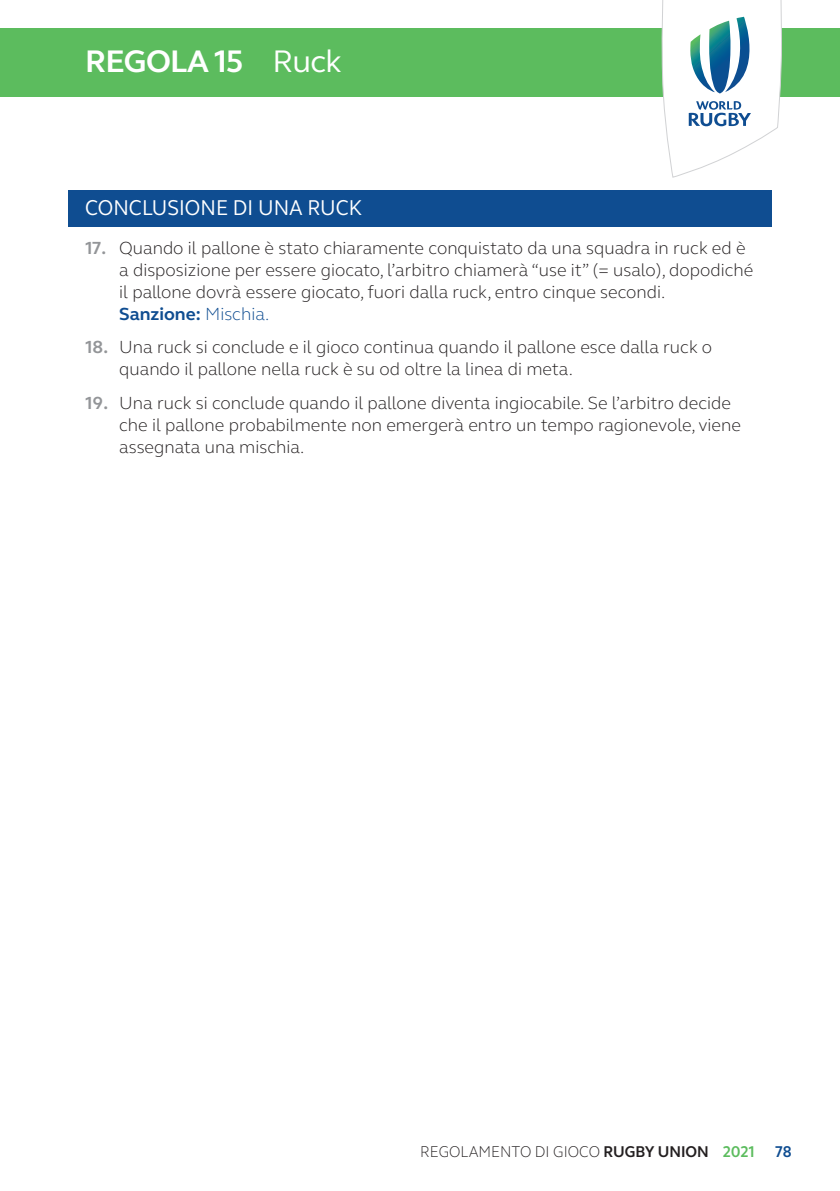
<style>
.page{position:relative;width:840px;height:1191px;background:#fff}
.page>*{position:absolute;margin:0;border:0;box-sizing:border-box;transform-origin:0 0}
.t1{font:700 32px "Webb Ellis Cup";letter-spacing:-.025em;color:#fff}
.t2{font:32px "Webb Ellis Cup";color:#fff}
.t3{font:22px "Webb Ellis Cup";color:#fff;scale:.92 1}
.t4{font:300 18px/22px "Webb Ellis Cup";color:#231f20}
.t5{font:300 16px "Webb Ellis Cup";color:#231f20;scale:.94 1}
.t6{font:700 16px "Webb Ellis Cup";color:#5cbc5e;scale:.94 1}
.t7{font:700 16px "Webb Ellis Cup";color:#0f4d91;scale:.94 1}
.s1{font-weight:700;color:#939598}
.s2{font-weight:700;color:#0f4d91}
.s3{color:#0f4d91}
.s4{font-weight:700}
</style>
<div class="page">
<div style="left:0;top:28px;width:839px;height:68px;background:#5cbc5e"></div>
<svg style="left:661px;top:0;width:120px;height:178px"></svg>
<div style="left:68px;top:190px;width:703px;height:36px;background:#0f4d91"></div>
<p class="t1" style="left:85px;top:42px;width:159px">REGOLA 15</p>
<p class="t2" style="left:272px;top:42px;width:71px">Ruck</p>
<p class="t3" style="left:85px;top:194px;width:302px">CONCLUSIONE DI UNA RUCK</p>
<p class="t4" style="left:119px;top:237px;width:635px;text-indent:-34px"><span class="s1">17.</span> Quando il pallone è stato chiaramente conquistato da una squadra in ruck ed è a disposizione per essere giocato, l’arbitro chiamerà “use it” (= usalo), dopodiché il pallone dovrà essere giocato, fuori dalla ruck, entro cinque secondi.<br><span class="s2">Sanzione:</span> <span class="s3">Mischia.</span></p>
<p class="t4" style="left:119px;top:336px;width:594px;text-indent:-34px"><span class="s1">18.</span> Una ruck si conclude e il gioco continua quando il pallone esce dalla ruck o quando il pallone nella ruck è su od oltre la linea di meta.</p>
<p class="t4" style="left:119px;top:392px;width:623px;text-indent:-34px"><span class="s1">19.</span> Una ruck si conclude quando il pallone diventa ingiocabile. Se l’arbitro decide che il pallone probabilmente non emergerà entro un tempo ragionevole, viene assegnata una mischia.</p>
<p class="t5" style="left:420px;top:1142px;width:308px">REGOLAMENTO DI GIOCO <span class="s4">RUGBY UNION</span></p>
<p class="t6" style="left:722px;top:1142px;width:35px">2021</p>
<p class="t7" style="left:775px;top:1142px;width:19px">78</p>
</div>
